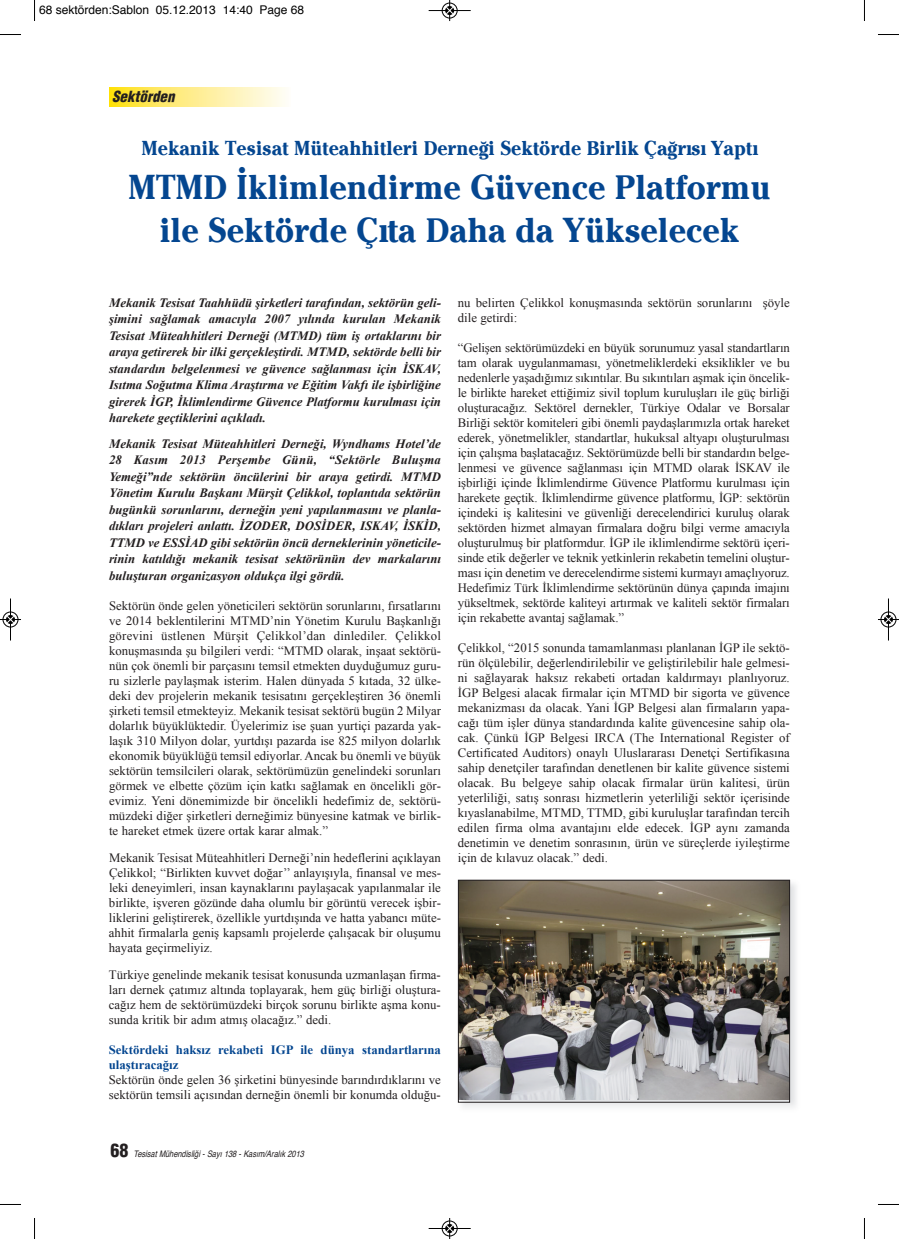
<style>
.page{position:relative;width:899px;height:1239px;background:#fff}
.page>*{position:absolute;margin:0;border:0;box-sizing:border-box;transform-origin:0 0}
.t1{font:700 36px/43.2px "Cheltenham";color:#044690;text-align:center;scale:.95 1}
.t2{font:700 21px "Cheltenham";color:#044690;scale:.95 1}
.t3{font:italic 900 condensed 15px "Helvetica";color:#231f20}
.t4{font:12.75px/15px "Times New Roman";color:#231f20;text-align:justify}
.t5{font:italic 700 12.75px/16.5px "Times New Roman";color:#231f20;text-align:justify}
.t6{font:700 12.75px/15px "Times New Roman";color:#044690}
.t7{font:12px "Helvetica";color:#000}
.t8{font:italic condensed 9px "Helvetica";color:#231f20}
.s1{font-weight:900;font-style:normal;font-size:18px}
</style>
<div class="page">
<svg style="left:109px;top:88px;width:176px;height:19px;background:#feee8b"></svg>
<img style="left:457px;top:879px;width:339px;height:229px">
<img style="left:460px;top:881px;width:327px;height:218px">
<div style="left:458px;top:879px;width:331px;height:223px;border:1px solid #231f20"></div>
<svg style="left:34px;top:0;width:1px;height:21px"></svg>
<svg style="left:0;top:34px;width:21px;height:1px"></svg>
<svg style="left:878px;top:34px;width:20px;height:1px"></svg>
<svg style="left:34px;top:1218px;width:1px;height:20px"></svg>
<svg style="left:0;top:1204px;width:21px;height:1px"></svg>
<svg style="left:878px;top:1204px;width:20px;height:1px"></svg>
<div style="left:441px;top:3px;width:16px;height:16px;border:1px solid #fff;border-radius:50%"></div>
<hr style="left:428px;top:10px;width:42px;height:1px;background:#000">
<div style="left:442px;top:3px;width:15px;height:15px;border:1px solid #000;border-radius:50%"></div>
<svg style="left:445px;top:0;width:8px;height:21px"></svg>
<div style="left:441px;top:1220px;width:16px;height:16px;border:1px solid #fff;border-radius:50%"></div>
<hr style="left:428px;top:1228px;width:42px;height:1px;background:#000">
<div style="left:442px;top:1220px;width:15px;height:15px;border:1px solid #000;border-radius:50%"></div>
<svg style="left:445px;top:1218px;width:8px;height:20px"></svg>
<hr style="left:10px;top:598px;width:1px;height:42px;background:#000">
<div style="left:3px;top:611px;width:15px;height:16px;border:1px solid #000;border-radius:50%"></div>
<svg style="left:0;top:615px;width:21px;height:8px"></svg>
<div style="left:880px;top:611px;width:16px;height:16px;border:1px solid #fff;border-radius:50%"></div>
<hr style="left:887px;top:598px;width:1px;height:42px;background:#000">
<div style="left:880px;top:611px;width:15px;height:16px;border:1px solid #000;border-radius:50%"></div>
<svg style="left:878px;top:615px;width:20px;height:8px"></svg>
<p class="t7" style="left:39px;top:4px;width:266px">68 sektörden:Sablon 05.12.2013 14:40 Page 68</p>
<p class="t3" style="left:112px;top:87px;width:67px">Sektörden</p>
<h2 class="t2" style="left:142px;top:136px;width:650px">Mekanik Tesisat Müteahhitleri Derneği Sektörde Birlik Çağrısı Yaptı</h2>
<h1 class="t1" style="left:128px;top:165px;width:677px">MTMD İklimlendirme Güvence Platformu ile Sektörde Çıta Daha da Yükselecek</h1>
<p class="t5" style="left:109px;top:294px;width:333px">Mekanik Tesisat Taahhüdü şirketleri tarafından, sektörün geli&shy;şimini sağlamak amacıyla 2007 yılında kurulan Mekanik Tesisat Müteahhitleri Derneği (MTMD) tüm iş ortaklarını bir araya getirerek bir ilki gerçekleştirdi. MTMD, sektörde belli bir standardın belgelenmesi ve güvence sağlanması için İSKAV, Isıtma Soğutma Klima Araştırma ve Eğitim Vakfı ile işbirliğine girerek İGP, İklimlendirme Güvence Platformu kurulması için harekete geçtiklerini açıkladı.</p>
<p class="t5" style="left:109px;top:435px;width:333px">Mekanik Tesisat Müteahhitleri Derneği, Wyndhams Hotel’de 28 Kasım 2013 Perşembe Günü, “Sektörle Buluşma Yemeği”nde sektörün öncülerini bir araya getirdi. MTMD Yönetim Kurulu Başkanı Mürşit Çelikkol, toplantıda sektörün bugünkü sorunlarını, derneğin yeni yapılanmasını ve planla&shy;dıkları projeleri anlattı. İZODER, DOSİDER, ISKAV, İSKİD, TTMD ve ESSİAD gibi sektörün öncü derneklerinin yöneticile&shy;rinin katıldığı mekanik tesisat sektörünün dev markalarını buluşturan organizasyon oldukça ilgi gördü.</p>
<p class="t4" style="left:109px;top:598px;width:333px">Sektörün önde gelen yöneticileri sektörün sorunlarını, fırsatlarını ve 2014 beklentilerini MTMD’nin Yönetim Kurulu Başkanlığı görevini üstlenen Mürşit Çelikkol’dan dinlediler. Çelikkol konuşmasında şu bilgileri verdi: “MTMD olarak, inşaat sektörü&shy;nün çok önemli bir parçasını temsil etmekten duyduğumuz guru&shy;ru sizlerle paylaşmak isterim. Halen dünyada 5 kıtada, 32 ülke&shy;deki dev projelerin mekanik tesisatını gerçekleştiren 36 önemli şirketi temsil etmekteyiz. Mekanik tesisat sektörü bugün 2 Milyar dolarlık büyüklüktedir. Üyelerimiz ise şuan yurtiçi pazarda yak&shy;laşık 310 Milyon dolar, yurtdışı pazarda ise 825 milyon dolarlık ekonomik büyüklüğü temsil ediyorlar. Ancak bu önemli ve büyük sektörün temsilcileri olarak, sektörümüzün genelindeki sorunları görmek ve elbette çözüm için katkı sağlamak en öncelikli gör&shy;evimiz. Yeni dönemimizde bir öncelikli hedefimiz de, sektörü&shy;müzdeki diğer şirketleri derneğimiz bünyesine katmak ve birlik&shy;te hareket etmek üzere ortak karar almak.”</p>
<p class="t4" style="left:109px;top:850px;width:333px">Mekanik Tesisat Müteahhitleri Derneği’nin hedeflerini açıklayan Çelikkol; “Birlikten kuvvet doğar’’ anlayışıyla, finansal ve mes&shy;leki deneyimleri, insan kaynaklarını paylaşacak yapılanmalar ile birlikte, işveren gözünde daha olumlu bir görüntü verecek işbir&shy;liklerini geliştirerek, özellikle yurtdışında ve hatta yabancı müte&shy;ahhit firmalarla geniş kapsamlı projelerde çalışacak bir oluşumu hayata geçirmeliyiz.</p>
<p class="t4" style="left:109px;top:967px;width:333px">Türkiye genelinde mekanik tesisat konusunda uzmanlaşan firma&shy;ları dernek çatımız altında toplayarak, hem güç birliği oluştura&shy;cağız hem de sektörümüzdeki birçok sorunu birlikte aşma konu&shy;sunda kritik bir adım atmış olacağız.” dedi.</p>
<p class="t6" style="left:109px;top:1042px;width:333px">Sektördeki haksız rekabeti IGP ile dünya standartlarına ulaştıracağız</p>
<p class="t4" style="left:109px;top:1072px;width:333px">Sektörün önde gelen 36 şirketini bünyesinde barındırdıklarını ve sektörün temsili açısından derneğin önemli bir konumda olduğu-</p>
<p class="t8" style="left:111px;top:1149px;width:196px"><span class="s1">6 8</span> Tesisat Mühendisliği - Sayı 138 - Kasım/Aralık 2013</p>
<p class="t4" style="left:457px;top:295px;width:333px">nu belirten Çelikkol konuşmasında sektörün sorunlarını şöyle dile getirdi:</p>
<p class="t4" style="left:457px;top:340px;width:333px">“Gelişen sektörümüzdeki en büyük sorunumuz yasal standartların tam olarak uygulanmaması, yönetmeliklerdeki eksiklikler ve bu nedenlerle yaşadığımız sıkıntılar. Bu sıkıntıları aşmak için öncelik&shy;le birlikte hareket ettiğimiz sivil toplum kuruluşları ile güç birliği oluşturacağız. Sektörel dernekler, Türkiye Odalar ve Borsalar Birliği sektör komiteleri gibi önemli paydaşlarımızla ortak hareket ederek, yönetmelikler, standartlar, hukuksal altyapı oluşturulması için çalışma başlatacağız. Sektörümüzde belli bir standardın belge&shy;lenmesi ve güvence sağlanması için MTMD olarak İSKAV ile işbirliği içinde İklimlendirme Güvence Platformu kurulması için harekete geçtik. İklimlendirme güvence platformu, İGP: sektörün içindeki iş kalitesini ve güvenliği derecelendirici kuruluş olarak sektörden hizmet almayan firmalara doğru bilgi verme amacıyla oluşturulmuş bir platformdur. İGP ile iklimlendirme sektörü içeri&shy;sinde etik değerler ve teknik yetkinlerin rekabetin temelini oluştur&shy;ması için denetim ve derecelendirme sistemi kurmayı amaçlıyoruz.<br>Hedefimiz Türk İklimlendirme sektörünün dünya çapında imajını yükseltmek, sektörde kaliteyi artırmak ve kaliteli sektör firmaları için rekabette avantaj sağlamak.”</p>
<p class="t4" style="left:457px;top:640px;width:333px">Çelikkol, “2015 sonunda tamamlanması planlanan İGP ile sektö&shy;rün ölçülebilir, değerlendirilebilir ve geliştirilebilir hale gelmesi&shy;ni sağlayarak haksız rekabeti ortadan kaldırmayı planlıyoruz.<br>İGP Belgesi alacak firmalar için MTMD bir sigorta ve güvence mekanizması da olacak. Yani İGP Belgesi alan firmaların yapa&shy;cağı tüm işler dünya standardında kalite güvencesine sahip ola&shy;cak. Çünkü İGP Belgesi IRCA (The International Register of Certificated Auditors) onaylı Uluslararası Denetçi Sertifikasına sahip denetçiler tarafından denetlenen bir kalite güvence sistemi olacak. Bu belgeye sahip olacak firmalar ürün kalitesi, ürün yeterliliği, satış sonrası hizmetlerin yeterliliği sektör içerisinde kıyaslanabilme, MTMD, TTMD, gibi kuruluşlar tarafından tercih edilen firma olma avantajını elde edecek. İGP aynı zamanda denetimin ve denetim sonrasının, ürün ve süreçlerde iyileştirme için de kılavuz olacak.” dedi.</p>
</div>
